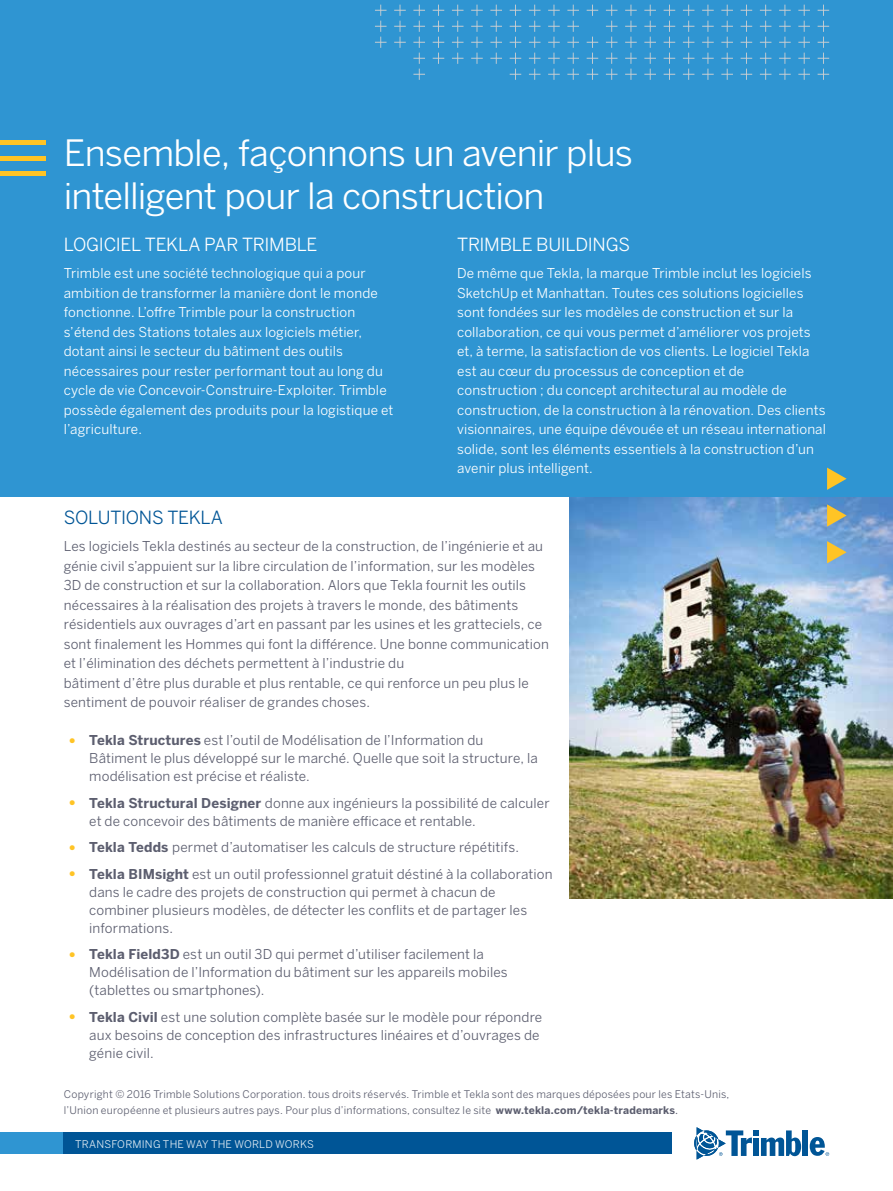
<style>
.page{position:relative;width:893px;height:1191px;background:#fff}
.page>*{position:absolute;margin:0;border:0;box-sizing:border-box;transform-origin:0 0}
.t1{font:36px/43.2px "Benton Sans";letter-spacing:-.02em;color:#fff}
.t2{font:18px "Benton Sans";letter-spacing:-.015em;color:#fff}
.t3{font:18px "Benton Sans";letter-spacing:-.015em;color:#005596}
.t4{font:13.5px/18px "Benton Sans";letter-spacing:.01em;color:#5c5e6f}
.t5{font:13.5px/19.5px "Benton Sans";letter-spacing:.01em;color:#fff}
.t6{font:10.5px/16.5px "Benton Sans";letter-spacing:.02em;color:#5c5e6f}
.t7{font:10.5px "Benton Sans";letter-spacing:.015em;color:#fff}
.s1{font-weight:700;font-size:18px;color:#ffc425}
.s2{font-weight:700}
.s3{font-family:"Myriad Pro"}
</style>
<div class="page">
<div style="left:803px;top:1130px;width:5px;height:26px;background:#005596"></div>
<svg style="left:694px;top:1127px;width:107px;height:32px"></svg>
<svg style="left:810px;top:1137px;width:19px;height:18px"></svg>
<div style="left:0;top:1132px;width:64px;height:22px;background:#2f95d2"></div>
<div style="left:64px;top:1132px;width:608px;height:22px;background:#005596"></div>
<img style="left:570px;top:497px;width:323px;height:401px">
<div style="left:0;top:0;width:893px;height:497px;background:#2f95d2"></div>
<svg style="left:375px;top:5px;width:454px;height:75px"></svg>
<hr style="left:0;top:141px;width:45px;height:4px;background:#ffc425">
<div style="left:0;top:156px;width:45px;height:5px;background:#ffc425"></div>
<hr style="left:0;top:172px;width:45px;height:4px;background:#ffc425">
<svg style="left:827px;top:467px;width:20px;height:23px"></svg>
<svg style="left:827px;top:504px;width:20px;height:22px"></svg>
<svg style="left:827px;top:541px;width:20px;height:22px"></svg>
<h1 class="t1" style="left:64px;top:132px;width:571px">Ensemble, façonnons un avenir plus intelligent pour la construction</h1>
<h2 class="t2" style="left:64px;top:234px;width:255px">LOGICIEL TEKLA PAR TRIMBLE</h2>
<h2 class="t2" style="left:457px;top:234px;width:174px">TRIMBLE BUILDINGS</h2>
<p class="t5" style="left:64px;top:264px;width:331px">Trimble est une société technologique qui a pour ambition de transformer la manière dont le monde fonctionne. L’offre Trimble pour la construction s’étend des Stations totales aux logiciels métier, dotant ainsi le secteur du bâtiment des outils nécessaires pour rester performant tout au long du cycle de vie Concevoir-Construire-Exploiter. Trimble possède également des produits pour la logistique et l’agriculture.</p>
<p class="t5" style="left:457px;top:264px;width:370px">De même que Tekla, la marque Trimble inclut les logiciels SketchUp et Manhattan. Toutes ces solutions logicielles sont fondées sur les modèles de construction et sur la collaboration, ce qui vous permet d’améliorer vos projets et, à terme, la satisfaction de vos clients. Le logiciel Tekla est au cœur du processus de conception et de construction ; du concept architectural au modèle de construction, de la construction à la rénovation. Des clients visionnaires, une équipe dévouée et un réseau international solide, sont les éléments essentiels à la construction d’un avenir plus intelligent.</p>
<h2 class="t3" style="left:64px;top:507px;width:161px">SOLUTIONS TEKLA</h2>
<p class="t4" style="left:64px;top:537px;width:487px;line-height:19.5px">Les logiciels Tekla destinés au secteur de la construction, de l’ingénierie et au génie civil s’appuient sur la libre circulation de l’information, sur les modèles 3D de construction et sur la collaboration. Alors que Tekla fournit les outils nécessaires à la réalisation des projets à travers le monde, des bâtiments résidentiels aux ouvrages d’art en passant par les usines et les gratteciels, ce sont finalement les Hommes qui font la différence. Une bonne communication et l’élimination des déchets permettent à l’industrie du<br>bâtiment d’être plus durable et plus rentable, ce qui renforce un peu plus le sentiment de pouvoir réaliser de grandes choses.</p>
<p class="t4" style="left:89px;top:731px;width:450px;text-indent:-21px"><span class="s1">•</span> <span class="s2">Tekla Structures</span> est l’outil de Modélisation de l’Information du<br>Bâtiment le plus développé sur le marché. Quelle que soit la structure, la modélisation est précise et réaliste.</p>
<p class="t4" style="left:89px;top:793px;width:462px;text-indent:-21px"><span class="s1">•</span> <span class="s2">Tekla Structural Designer</span> donne aux ingénieurs la possibilité de calculer et de concevoir des bâtiments de manière efficace et rentable.</p>
<p class="t4" style="left:68px;top:838px;width:453px"><span class="s1">•</span> <span class="s2">Tekla Tedds</span> permet d’automatiser les calculs de structure répétitifs.</p>
<p class="t4" style="left:89px;top:864px;width:465px;text-indent:-21px"><span class="s1">•</span> <span class="s2">Tekla BIMsight</span> est un outil professionnel gratuit déstiné à la collaboration dans le cadre des projets de construction qui permet à chacun de combiner plusieurs modèles, de détecter les conflits et de partager les informations.</p>
<p class="t4" style="left:89px;top:945px;width:420px;text-indent:-21px"><span class="s1">•</span> <span class="s2">Tekla Field3D</span> est un outil 3D qui permet d’utiliser facilement la<br>Modélisation de l’Information du bâtiment sur les appareils mobiles (tablettes ou smartphones).</p>
<p class="t4" style="left:89px;top:1007px;width:455px;text-indent:-21px"><span class="s1">•</span> <span class="s2">Tekla Civil</span> est une solution complète basée sur le modèle pour répondre aux besoins de conception des infrastructures linéaires et d’ouvrages de génie civil.</p>
<p class="t6" style="left:64px;top:1085px;width:667px">Copyright © 2016 Trimble Solutions Corporation. tous droits réservés. Trimble et Tekla sont des marques déposées pour les Etats-Unis, l’Union européenne et plusieurs autres pays. Pour plus d’informations, consultez le site <span class="s2">www.tekla.com/tekla-trademarks</span><span class="s3">.</span></p>
<p class="t7" style="left:75px;top:1137px;width:240px">TRANSFORMING THE WAY THE WORLD WORKS</p>
</div>
